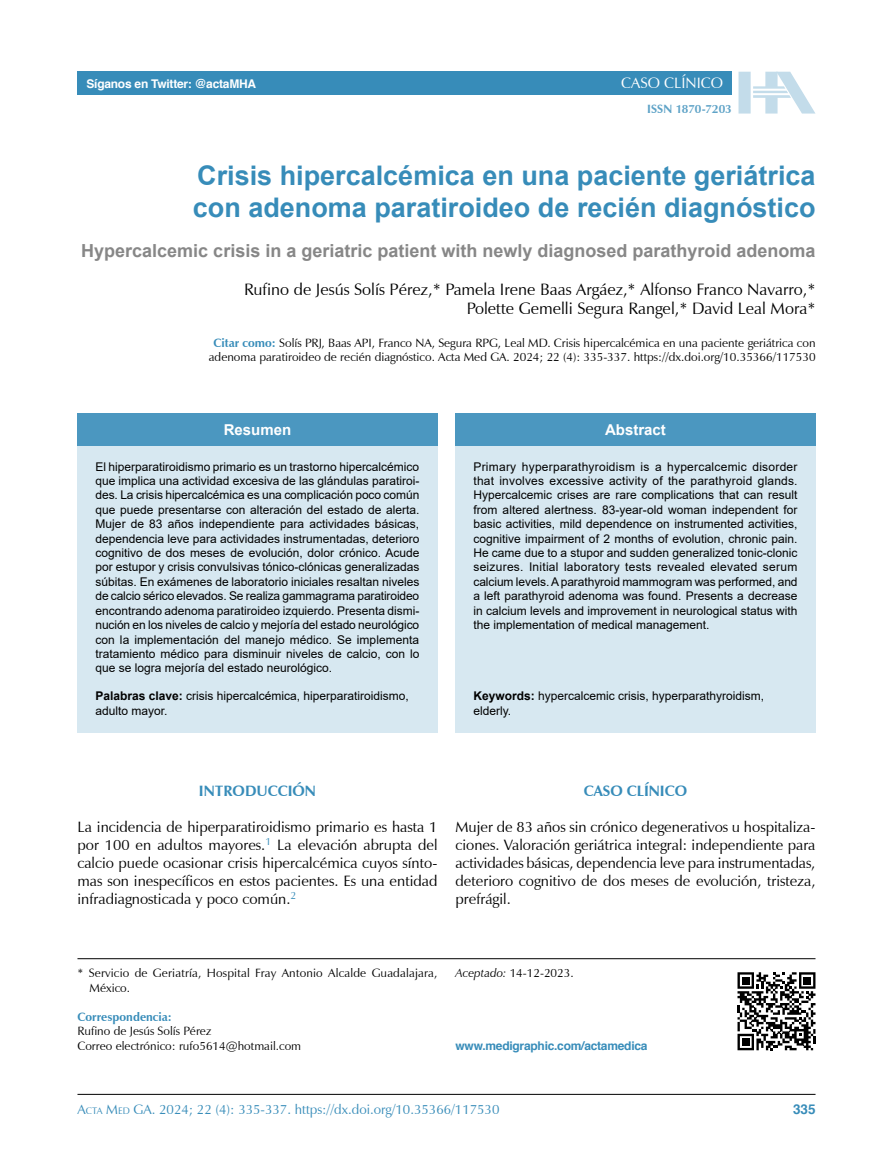
<style>
.page{position:relative;width:893px;height:1170px;background:#fff}
.page>*{position:absolute;margin:0;border:0;box-sizing:border-box;transform-origin:0 0}
.t1{font:700 27px/32.4px "Arial";color:#378cb9}
.t2{font:700 18px "Arial";color:#878787}
.t3{font:16.5px/19.8px "Zapf Humanist 601 BT";color:#000;text-align:right}
.t4{font:15px/18px "Zapf Humanist 601 BT";color:#000;text-align:justify}
.t5{font:700 15px "Zapf Humanist 601 BT";color:#378cb9}
.t6{font:700 15px "Arial";color:#fff}
.t7{font:15px "Zapf Humanist 601 BT";color:#fff}
.t8{font:13.5px "Zapf Humanist 601 BT";color:#378cb9}
.t9{font:700 13.5px "Helvetica";color:#378cb9}
.t10{font:12px/14.4px "Arial";color:#000;text-align:justify}
.t11{font:12px/14.4px "Zapf Humanist 601 BT";color:#000}
.t12{font:700 12px "Helvetica";letter-spacing:-.02em;color:#378cb9}
.t13{font:700 12px "Helvetica";letter-spacing:-.02em;color:#fff}
.t14{font:700 12px "Zapf Humanist 601 BT";color:#378cb9}
.t15{font:700 12px "Zapf Humanist 601 BT";letter-spacing:.01em;color:#5fa3c7}
.s1{font-weight:700;color:#378cb9}
.s2{font-weight:700}
.s3{font-style:italic}
.s4{font-style:inherit}
.s5{font-size:9.45px}
</style>
<div class="page">
<div style="left:77px;top:72px;width:655px;height:23px;background:#378cb9"></div>
<hr style="left:77px;top:1093px;width:738px;height:1px;background:#000">
<div style="left:738px;top:72px;width:13px;height:41px;background:#c3dcea"></div>
<svg style="left:753px;top:72px;width:62px;height:41px"></svg>
<div style="left:77px;top:413px;width:360px;height:319px;background:#d7e8f1"></div>
<div style="left:77px;top:413px;width:360px;height:32px;background:#4b97c0"></div>
<div style="left:455px;top:413px;width:360px;height:319px;background:#d7e8f1"></div>
<div style="left:455px;top:413px;width:360px;height:32px;background:#4b97c0"></div>
<hr style="left:77px;top:958px;width:738px;height:1px;background:#000">
<svg style="left:737px;top:972px;width:78px;height:78px"></svg>
<p class="t13" style="left:86px;top:74px;width:171px">Síganos en Twitter: @actaMHA</p>
<p class="t7" style="left:621px;top:74px;width:103px">CASO CLÍNICO</p>
<p class="t15" style="left:647px;top:102px;width:86px">ISSN 1870-7203</p>
<h1 class="t1" style="left:193px;top:159px;width:624px">Crisis hipercalcémica en una paciente geriátrica con adenoma paratiroideo de recién diagnóstico</h1>
<h2 class="t2" style="left:81px;top:238px;width:736px">Hypercalcemic crisis in a geriatric patient with newly diagnosed parathyroid adenoma</h2>
<h3 class="t3" style="left:244px;top:279px;width:573px">Rufino de Jesús Solís Pérez,* Pamela Irene Baas Argáez,* Alfonso Franco Navarro,*<br>Polette Gemelli Segura Rangel,* David Leal Mora*</h3>
<p class="t11" style="left:209px;top:335px;width:608px;text-align:center"><span class="s1">Citar como:</span> Solís PRJ, Baas API, Franco NA, Segura RPG, Leal MD. Crisis hipercalcémica en una paciente geriátrica con adenoma paratiroideo de recién diagnóstico. Acta Med GA. 2024; 22 (4): 335-337. https://dx.doi.org/10.35366/117530</p>
<p class="t6" style="left:224px;top:419px;width:69px">Resumen</p>
<p class="t10" style="left:95px;top:459px;width:325px">El hiperparatiroidismo primario es un trastorno hipercalcémico que implica una actividad excesiva de las glándulas paratiroi&shy;des. La crisis hipercalcémica es una complicación poco común que puede presentarse con alteración del estado de alerta.<br>Mujer de 83 años independiente para actividades básicas, dependencia leve para actividades instrumentadas, deterioro cognitivo de dos meses de evolución, dolor crónico. Acude por estupor y crisis convulsivas tónico-clónicas generalizadas súbitas. En exámenes de laboratorio iniciales resaltan niveles de calcio sérico elevados. Se realiza gammagrama paratiroideo encontrando adenoma paratiroideo izquierdo. Presenta dismi&shy;nución en los niveles de calcio y mejoría del estado neurológico con la implementación del manejo médico. Se implementa tratamiento médico para disminuir niveles de calcio, con lo que se logra mejoría del estado neurológico.</p>
<p class="t10" style="left:95px;top:688px;width:315px"><span class="s2">Palabras clave:</span> crisis hipercalcémica, hiperparatiroidismo, adulto mayor.</p>
<p class="t6" style="left:605px;top:419px;width:62px">Abstract</p>
<p class="t10" style="left:473px;top:459px;width:326px">Primary hyperparathyroidism is a hypercalcemic disorder that involves excessive activity of the parathyroid glands.<br>Hypercalcemic crises are rare complications that can result from altered alertness. 83-year-old woman independent for basic activities, mild dependence on instrumented activities, cognitive impairment of 2 months of evolution, chronic pain.<br>He came due to a stupor and sudden generalized tonic-clonic seizures. Initial laboratory tests revealed elevated serum calcium levels. A parathyroid mammogram was performed, and a left parathyroid adenoma was found. Presents a decrease in calcium levels and improvement in neurological status with the implementation of medical management.</p>
<p class="t10" style="left:473px;top:688px;width:292px"><span class="s2">Keywords:</span> hypercalcemic crisis, hyperparathyroidism, elderly.</p>
<p class="t5" style="left:199px;top:781px;width:119px">INTRODUCCIÓN</p>
<p class="t4" style="left:77px;top:818px;width:361px">La incidencia de hiperparatiroidismo primario es hasta 1 por 100 en adultos mayores.<sup>1</sup> La elevación abrupta del calcio puede ocasionar crisis hipercalcémica cuyos sínto&shy;mas son inespecíficos en estos pacientes. Es una entidad infradiagnosticada y poco común.<sup>2</sup></p>
<p class="t5" style="left:584px;top:781px;width:105px">CASO CLÍNICO</p>
<p class="t4" style="left:455px;top:818px;width:361px">Mujer de 83 años sin crónico degenerativos u hospitaliza&shy;ciones. Valoración geriátrica integral: independiente para actividades básicas, dependencia leve para instrumentadas, deterioro cognitivo de dos meses de evolución, tristeza, prefrágil.</p>
<p class="t11" style="left:90px;top:966px;width:350px;text-indent:-12px">* Servicio de Geriatría, Hospital Fray Antonio Alcalde Guadalajara,<br>México.</p>
<p class="t14" style="left:78px;top:1009px;width:96px">Correspondencia:</p>
<p class="t11" style="left:78px;top:1023px;width:225px">Rufino de Jesús Solís Pérez<br>Correo electrónico: rufo5614@hotmail.com</p>
<p class="t11" style="left:455px;top:966px;width:120px"><span class="s3">Aceptado:</span> 14-12-2023.</p>
<p class="t12" style="left:456px;top:1036px;width:194px">www.medigraphic.com/actamedica</p>
<p class="t8" style="left:77px;top:1101px;width:423px"><span class="s4">A</span><span class="s5">CTA</span> <span class="s4">M</span><span class="s5">ED</span> <span class="s4">GA. 2024; 22 (4): 335-337.</span> https://dx.doi.org/10.35366/117530</p>
<p class="t9" style="left:793px;top:1097px;width:24px">335</p>
</div>
